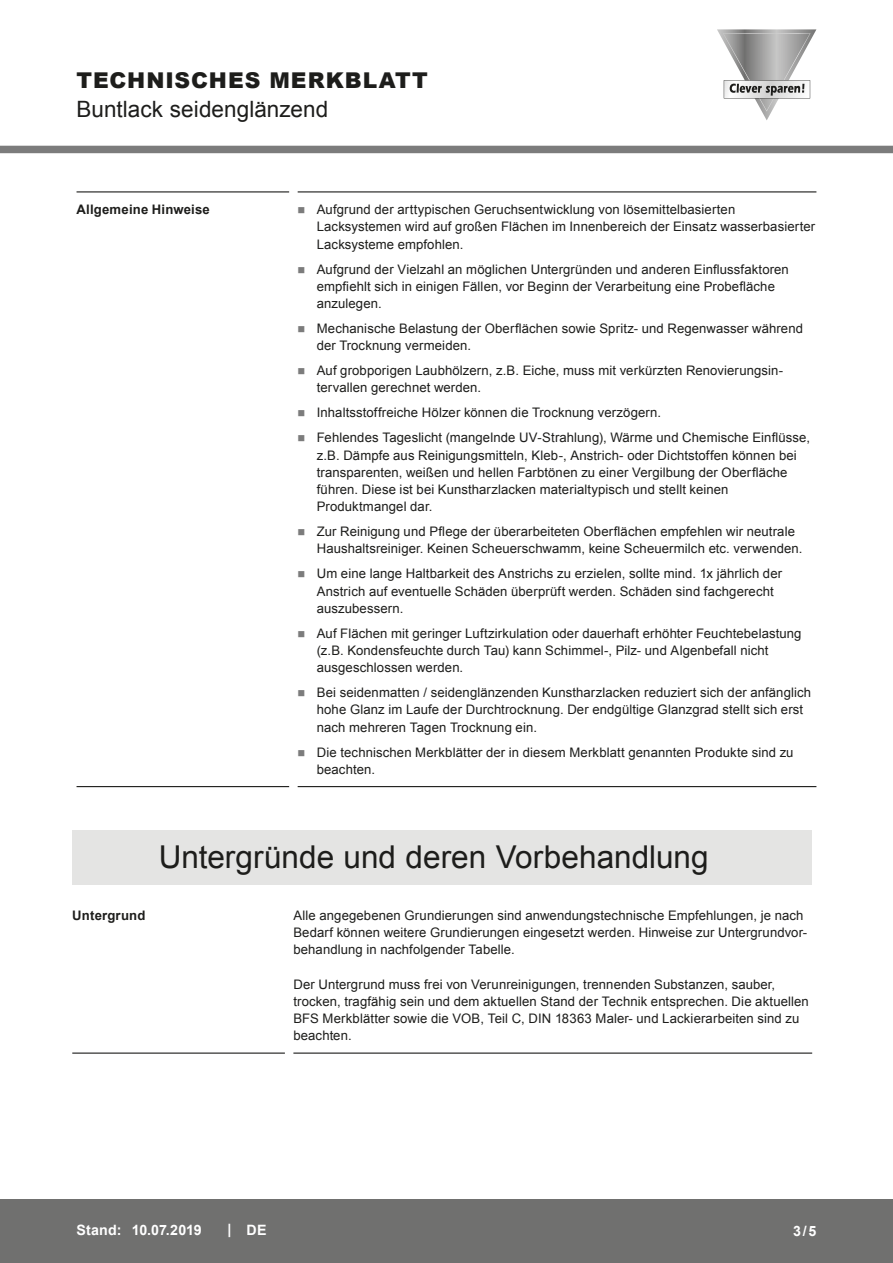
<style>
.page{position:relative;width:893px;height:1263px;background:#fff}
.page>*{position:absolute;margin:0;border:0;box-sizing:border-box;transform-origin:0 0}
.CB_AF_Kapitel_Uebers{font:31.5px "Arial";color:#1d1d1b}
.CB_AF_Kopf_Produktna{font:22.5px "Arial";letter-spacing:.005em;color:#1d1d1b}
.CB_AF_Kopf_TM{font:900 21.75px "Arial";letter-spacing:.04em;color:#1d1d1b}
.CB_AF_Fuß_Stand_link{font:700 14.25px "Arial";letter-spacing:.01em;color:#fff}
.CB_AF_Text_Standard{font:13.2px/17.2px "Arial";letter-spacing:.01em;color:#1d1d1b}
.CB_AF_Abschnitt_Uebe{font:700 13.2px "Arial";letter-spacing:.015em;color:#1d1d1b}
</style>
<div class="page">
<div style="left:0;top:146px;width:893px;height:7px;background:#7c7c7c"></div>
<div style="left:0;top:1199px;width:893px;height:64px;background:#70706f"></div>
<hr style="left:77px;top:191px;width:212px;height:1px;background:#1d1d1b">
<hr style="left:298px;top:191px;width:518px;height:1px;background:#1d1d1b">
<hr style="left:77px;top:786px;width:212px;height:1px;background:#1d1d1b">
<hr style="left:298px;top:786px;width:518px;height:1px;background:#1d1d1b">
<div style="left:72px;top:830px;width:740px;height:54px;background:#e4e4e3"></div>
<hr style="left:72px;top:1052px;width:213px;height:2px;background:#1d1d1b">
<hr style="left:293px;top:1052px;width:519px;height:2px;background:#1d1d1b">
<svg style="left:717px;top:29px;width:99px;height:91px"></svg>
<p class="CB_AF_Kopf_TM" style="left:77px;top:65px;width:353px">TECHNISCHES MERKBLATT</p>
<p class="CB_AF_Kopf_Produktna" style="left:77px;top:95px;width:253px">Buntlack seidenglänzend</p>
<p class="CB_AF_Abschnitt_Uebe" style="left:77px;top:201px;width:135px">Allgemeine Hinweise</p>
<p class="CB_AF_Text_Standard" style="left:317px;top:201px;width:500px">Aufgrund der arttypischen Geruchsentwicklung von lösemittelbasierten<br>Lacksystemen wird auf großen Flächen im Innenbereich der Einsatz wasserbasierter<br>Lacksysteme empfohlen.</p>
<p class="CB_AF_Text_Standard" style="left:317px;top:260px;width:474px">Aufgrund der Vielzahl an möglichen Untergründen und anderen Einflussfaktoren empfiehlt sich in einigen Fällen, vor Beginn der Verarbeitung eine Probefläche anzulegen.</p>
<p class="CB_AF_Text_Standard" style="left:317px;top:320px;width:488px">Mechanische Belastung der Oberflächen sowie Spritz- und Regenwasser während der Trocknung vermeiden.</p>
<p class="CB_AF_Text_Standard" style="left:317px;top:362px;width:468px">Auf grobporigen Laubhölzern, z.B. Eiche, muss mit verkürzten Renovierungsin&shy;tervallen gerechnet werden.</p>
<p class="CB_AF_Text_Standard" style="left:317px;top:404px;width:346px">Inhaltsstoffreiche Hölzer können die Trocknung verzögern.</p>
<p class="CB_AF_Text_Standard" style="left:317px;top:429px;width:495px">Fehlendes Tageslicht (mangelnde UV-Strahlung), Wärme und Chemische Einflüsse, z.B. Dämpfe aus Reinigungsmitteln, Kleb-, Anstrich- oder Dichtstoffen können bei transparenten, weißen und hellen Farbtönen zu einer Vergilbung der Oberfläche führen. Diese ist bei Kunstharzlacken materialtypisch und stellt keinen Produktmangel dar.</p>
<p class="CB_AF_Text_Standard" style="left:317px;top:523px;width:487px">Zur Reinigung und Pflege der überarbeiteten Oberflächen empfehlen wir neutrale<br>Haushaltsreiniger. Keinen Scheuerschwamm, keine Scheuermilch etc. verwenden.</p>
<p class="CB_AF_Text_Standard" style="left:317px;top:565px;width:467px">Um eine lange Haltbarkeit des Anstrichs zu erzielen, sollte mind. 1x jährlich der<br>Anstrich auf eventuelle Schäden überprüft werden. Schäden sind fachgerecht auszubessern.</p>
<p class="CB_AF_Text_Standard" style="left:317px;top:625px;width:486px">Auf Flächen mit geringer Luftzirkulation oder dauerhaft erhöhter Feuchtebelastung (z.B. Kondensfeuchte durch Tau) kann Schimmel-, Pilz- und Algenbefall nicht ausgeschlossen werden.</p>
<p class="CB_AF_Text_Standard" style="left:317px;top:684px;width:496px">Bei seidenmatten / seidenglänzenden Kunstharzlacken reduziert sich der anfänglich hohe Glanz im Laufe der Durchtrocknung. Der endgültige Glanzgrad stellt sich erst nach mehreren Tagen Trocknung ein.</p>
<p class="CB_AF_Text_Standard" style="left:317px;top:743px;width:478px">Die technischen Merkblätter der in diesem Merkblatt genannten Produkte sind zu beachten.</p>
<p class="CB_AF_Kapitel_Uebers" style="left:159px;top:836px;width:551px">Untergründe und deren Vorbehandlung</p>
<p class="CB_AF_Abschnitt_Uebe" style="left:72px;top:906px;width:75px">Untergrund</p>
<p class="CB_AF_Text_Standard" style="left:293px;top:906px;width:515px">Alle angegebenen Grundierungen sind anwendungstechnische Empfehlungen, je nach<br>Bedarf können weitere Grundierungen eingesetzt werden. Hinweise zur Untergrundvor&shy;behandlung in nachfolgender Tabelle.</p>
<p class="CB_AF_Text_Standard" style="left:293px;top:975px;width:517px">Der Untergrund muss frei von Verunreinigungen, trennenden Substanzen, sauber, trocken, tragfähig sein und dem aktuellen Stand der Technik entsprechen. Die aktuellen BFS Merkblätter sowie die VOB, Teil C, DIN 18363 Maler- und Lackierarbeiten sind zu beachten.</p>
<p class="CB_AF_Fuß_Stand_link" style="left:77px;top:1220px;width:46px">Stand:</p>
<p class="CB_AF_Fuß_Stand_link" style="left:132px;top:1220px;width:71px">10.07.2019</p>
<p class="CB_AF_Fuß_Stand_link" style="left:228px;top:1220px;width:5px">|</p>
<p class="CB_AF_Fuß_Stand_link" style="left:247px;top:1220px;width:21px">DE</p>
<p class="CB_AF_Fuß_Stand_link" style="left:793px;top:1222px;width:25px">3/5</p>
</div>
